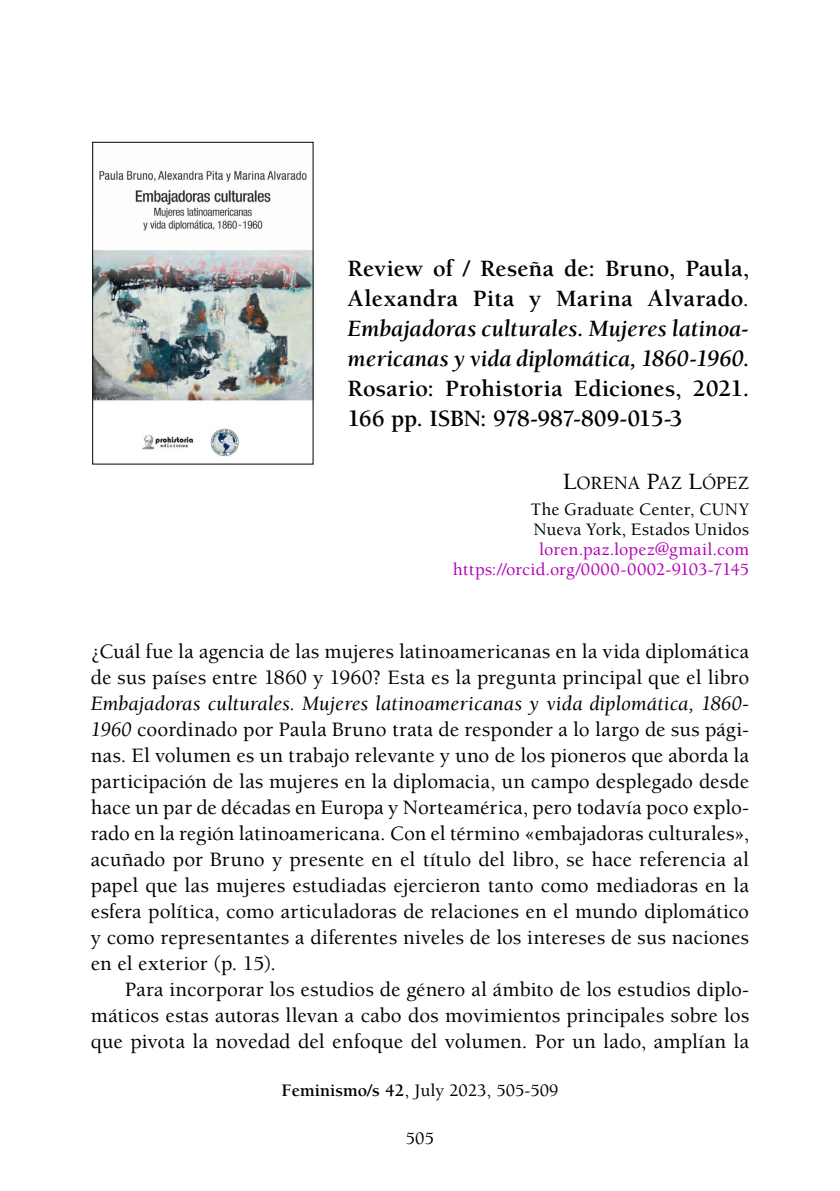
<style>
.page{position:relative;width:840px;height:1191px;background:#fff}
.page>*{position:absolute;margin:0;border:0;box-sizing:border-box;transform-origin:0 0}
.t1{font:700 24px/30px "Berkeley MK";letter-spacing:-.005em;color:#000;text-align:justify}
.t2{font:21px/26px "Berkeley MK";letter-spacing:.005em;color:#000;text-align:justify}
.t3{font:19.2px "Berkeley MK SC800";letter-spacing:-.005em;color:#000}
.t4{font:18px/20px "Berkeley MK";color:#000}
.t5{font:18px/20px "Berkeley MK";letter-spacing:.01em;color:#b300b7;text-align:right}
.s1{font-weight:400;font-style:italic}
.s2{font-style:italic}
.s3{font-size:24px}
.s4{font-weight:700}
</style>
<div class="page">
<img style="left:94px;top:170px;width:217px;height:287px">
<div style="left:92px;top:142px;width:221px;height:322px;border:1px solid #000"></div>
<p class="t1" style="left:347px;top:254px;width:403px">Review of / Reseña de: Bruno, Paula, Alexandra Pita y Marina Alvarado<span class="s1">.<br></span><span class="s2">Embajadoras culturales. Mujeres latinoa&shy;mericanas y vida diplomática, 1860-1960</span>.<br>Rosario: Prohistoria Ediciones, 2021.<br>166 pp. ISBN: 978-987-809-015-3</p>
<p class="t3" style="left:562px;top:473px;width:187px"><span class="s3">L</span>ORENA <span class="s3">P</span>AZ <span class="s3">L</span>ÓPEZ</p>
<p class="t4" style="left:530px;top:499px;width:220px">The Graduate Center, CUNY<br>Nueva York, Estados Unidos</p>
<p class="t5" style="left:452px;top:539px;width:297px">loren.paz.lopez@gmail.com https://orcid.org/0000-0002-9103-7145</p>
<p class="t2" style="left:91px;top:638px;width:659px">¿Cuál fue la agencia de las mujeres latinoamericanas en la vida diplomática de sus países entre 1860 y 1960? Esta es la pregunta principal que el libro</p>
<p class="t2" style="left:91px;top:690px;width:659px"><span class="s2">Embajadoras culturales. Mujeres latinoamericanas y vida diplomática, 1860- 1960</span> coordinado por Paula Bruno trata de responder a lo largo de sus pági&shy;nas. El volumen es un trabajo relevante y uno de los pioneros que aborda la participación de las mujeres en la diplomacia, un campo desplegado desde hace un par de décadas en Europa y Norteamérica, pero todavía poco explo&shy;rado en la región latinoamericana. Con el término «embajadoras culturales», acuñado por Bruno y presente en el título del libro, se hace referencia al papel que las mujeres estudiadas ejercieron tanto como mediadoras en la esfera política, como articuladoras de relaciones en el mundo diplomático y como representantes a diferentes niveles de los intereses de sus naciones en el exterior (p. 15).</p>
<p class="t2" style="left:91px;top:976px;width:659px;text-indent:34px">Para incorporar los estudios de género al ámbito de los estudios diplo&shy;máticos estas autoras llevan a cabo dos movimientos principales sobre los que pivota la novedad del enfoque del volumen. Por un lado, amplían la</p>
<p class="t4" style="left:281px;top:1080px;width:278px"><span class="s4">Feminismo/s 42</span>, July 2023, 505-509</p>
<p class="t4" style="left:406px;top:1128px;width:30px">505</p>
</div>
